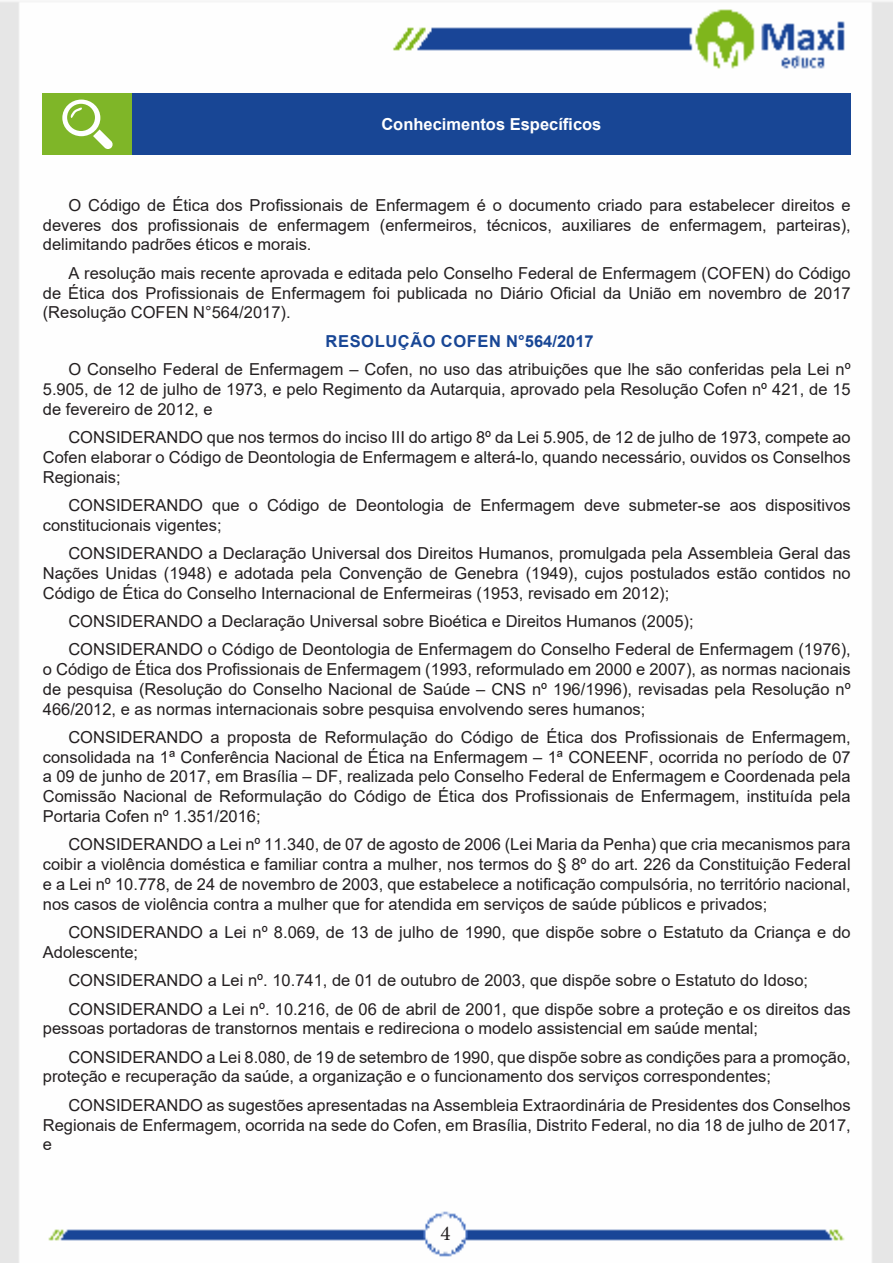
<style>
.page{position:relative;width:893px;height:1263px;background:#fff}
.page>*{position:absolute;margin:0;border:0;box-sizing:border-box;transform-origin:0 0}
.t1{font:21px "Minion Pro";color:#231f20}
.Normal__Web{font:16.5px/19.8px "Arial";color:#231f20;text-align:justify}
.Titulo_de_Caixa{font:700 16.5px "Arial";color:#fff}
.TITULO_DE_LEI{font:700 16.5px "Arial";letter-spacing:.035em;color:#184695}
</style>
<div class="page">
<img style="left:0;top:1px;width:893px;height:1262px">
<div style="left:43px;top:94px;width:89px;height:61px;background:#7fb628"></div>
<div style="left:132px;top:94px;width:719px;height:61px;background:#184695"></div>
<svg style="left:62px;top:100px;width:51px;height:49px"></svg>
<p class="Titulo_de_Caixa" style="left:381px;top:113px;width:222px">Conhecimentos Específicos</p>
<p class="Normal__Web" style="left:43px;top:195px;width:809px;text-indent:26px">O Código de Ética dos Profissionais de Enfermagem é o documento criado para estabelecer direitos e deveres dos profissionais de enfermagem (enfermeiros, técnicos, auxiliares de enfermagem, parteiras), delimitando padrões éticos e morais.</p>
<p class="Normal__Web" style="left:43px;top:263px;width:809px;text-indent:26px">A resolução mais recente aprovada e editada pelo Conselho Federal de Enfermagem (COFEN) do Código de Ética dos Profissionais de Enfermagem foi publicada no Diário Oficial da União em novembro de 2017 (Resolução COFEN N°564/2017).</p>
<p class="TITULO_DE_LEI" style="left:326px;top:329px;width:270px">RESOLUÇÃO COFEN N°564/2017</p>
<p class="Normal__Web" style="left:43px;top:359px;width:809px;text-indent:26px">O Conselho Federal de Enfermagem – Cofen, no uso das atribuições que lhe são conferidas pela Lei nº 5.905, de 12 de julho de 1973, e pelo Regimento da Autarquia, aprovado pela Resolução Cofen nº 421, de 15 de fevereiro de 2012, e</p>
<p class="Normal__Web" style="left:43px;top:427px;width:809px;text-indent:26px">CONSIDERANDO que nos termos do inciso III do artigo 8º da Lei 5.905, de 12 de julho de 1973, compete ao Cofen elaborar o Código de Deontologia de Enfermagem e alterá-lo, quando necessário, ouvidos os Conselhos Regionais;</p>
<p class="Normal__Web" style="left:43px;top:495px;width:809px;text-indent:26px">CONSIDERANDO que o Código de Deontologia de Enfermagem deve submeter-se aos dispositivos constitucionais vigentes;</p>
<p class="Normal__Web" style="left:43px;top:543px;width:809px;text-indent:26px">CONSIDERANDO a Declaração Universal dos Direitos Humanos, promulgada pela Assembleia Geral das Nações Unidas (1948) e adotada pela Convenção de Genebra (1949), cujos postulados estão contidos no Código de Ética do Conselho Internacional de Enfermeiras (1953, revisado em 2012);</p>
<p class="Normal__Web" style="left:68px;top:611px;width:627px">CONSIDERANDO a Declaração Universal sobre Bioética e Direitos Humanos (2005);</p>
<p class="Normal__Web" style="left:43px;top:639px;width:809px;text-indent:26px">CONSIDERANDO o Código de Deontologia de Enfermagem do Conselho Federal de Enfermagem (1976), o Código de Ética dos Profissionais de Enfermagem (1993, reformulado em 2000 e 2007), as normas nacionais de pesquisa (Resolução do Conselho Nacional de Saúde – CNS nº 196/1996), revisadas pela Resolução nº 466/2012, e as normas internacionais sobre pesquisa envolvendo seres humanos;</p>
<p class="Normal__Web" style="left:43px;top:727px;width:809px;text-indent:26px">CONSIDERANDO a proposta de Reformulação do Código de Ética dos Profissionais de Enfermagem, consolidada na 1ª Conferência Nacional de Ética na Enfermagem – 1ª CONEENF, ocorrida no período de 07 a 09 de junho de 2017, em Brasília – DF, realizada pelo Conselho Federal de Enfermagem e Coordenada pela Comissão Nacional de Reformulação do Código de Ética dos Profissionais de Enfermagem, instituída pela Portaria Cofen nº 1.351/2016;</p>
<p class="Normal__Web" style="left:43px;top:834px;width:809px;text-indent:26px">CONSIDERANDO a Lei nº 11.340, de 07 de agosto de 2006 (Lei Maria da Penha) que cria mecanismos para coibir a violência doméstica e familiar contra a mulher, nos termos do § 8º do art. 226 da Constituição Federal e a Lei nº 10.778, de 24 de novembro de 2003, que estabelece a notificação compulsória, no território nacional, nos casos de violência contra a mulher que for atendida em serviços de saúde públicos e privados;</p>
<p class="Normal__Web" style="left:43px;top:922px;width:809px;text-indent:26px">CONSIDERANDO a Lei nº 8.069, de 13 de julho de 1990, que dispõe sobre o Estatuto da Criança e do<br>Adolescente;</p>
<p class="Normal__Web" style="left:68px;top:970px;width:741px">CONSIDERANDO a Lei nº. 10.741, de 01 de outubro de 2003, que dispõe sobre o Estatuto do Idoso;</p>
<p class="Normal__Web" style="left:43px;top:999px;width:809px;text-indent:26px">CONSIDERANDO a Lei nº. 10.216, de 06 de abril de 2001, que dispõe sobre a proteção e os direitos das pessoas portadoras de transtornos mentais e redireciona o modelo assistencial em saúde mental;</p>
<p class="Normal__Web" style="left:43px;top:1047px;width:809px;text-indent:26px">CONSIDERANDO a Lei 8.080, de 19 de setembro de 1990, que dispõe sobre as condições para a promoção, proteção e recuperação da saúde, a organização e o funcionamento dos serviços correspondentes;</p>
<p class="Normal__Web" style="left:43px;top:1095px;width:809px;text-indent:26px">CONSIDERANDO as sugestões apresentadas na Assembleia Extraordinária de Presidentes dos Conselhos Regionais de Enfermagem, ocorrida na sede do Cofen, em Brasília, Distrito Federal, no dia 18 de julho de 2017, e</p>
<p class="t1" style="left:440px;top:1219px;width:12px">4</p>
</div>
